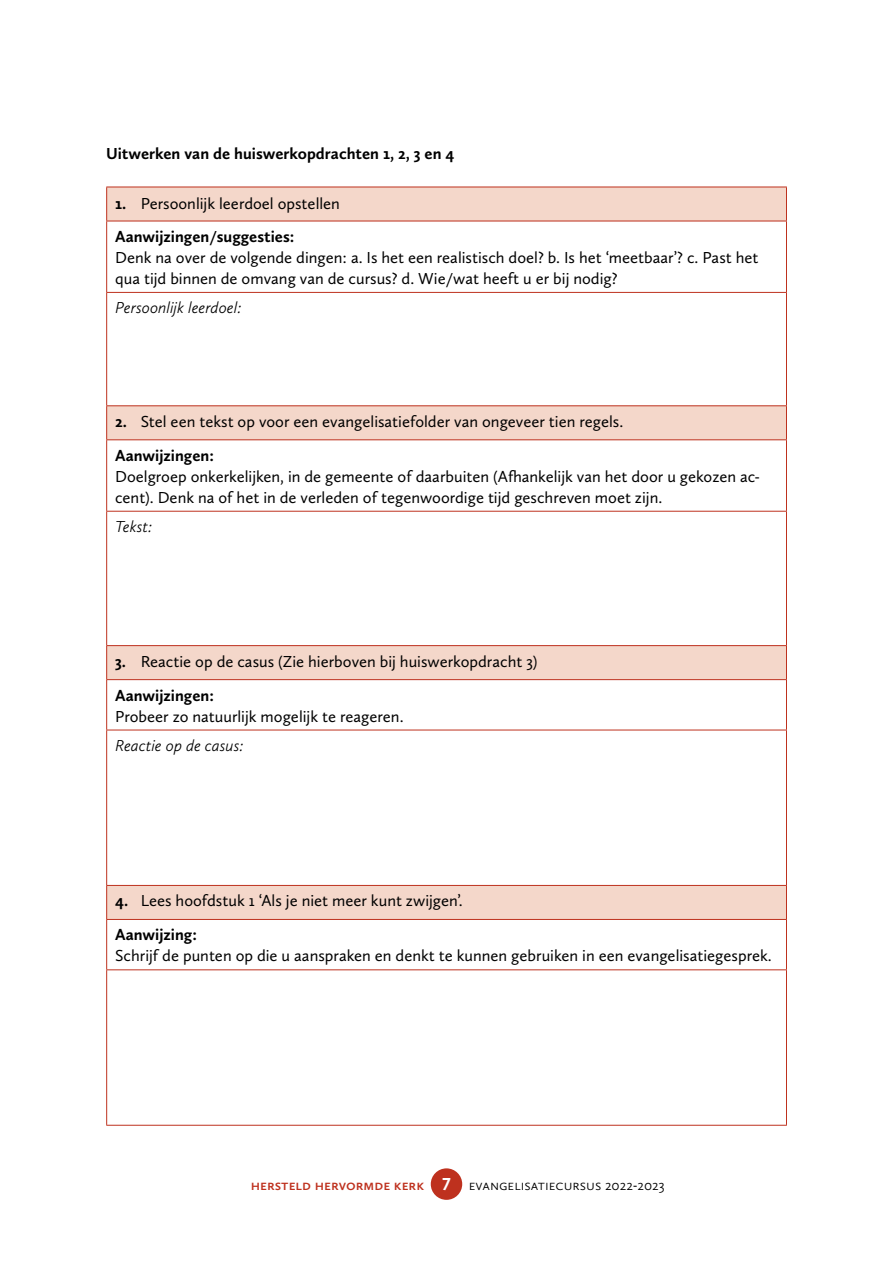
<style>
.page{position:relative;width:893px;height:1263px;background:#fff}
.page>*{position:absolute;margin:0;border:0;box-sizing:border-box;transform-origin:0 0}
.t1{font:16.5px/34px "Calluna Sans";color:#000}
.t2{font:italic 300 16.5px "Calluna Sans";color:#000}
.t3{font:700 16.5px "Calluna Sans";letter-spacing:-.005em;color:#000}
.t4{font:300 15px "Calluna Sans";color:#000}
.s1{font-weight:700}
.s2{font-weight:600;color:#be311e}
.s3{font-weight:700;font-size:18px;color:#fff}
</style>
<div class="page">
<div style="left:431px;top:1168px;width:31px;height:32px;background:#be311e;border-radius:50%"></div>
<svg style="left:107px;top:188px;width:679px;height:731px"></svg>
<hr style="left:106px;top:187px;width:681px;height:1px;background:#be311e">
<hr style="left:106px;top:187px;width:1px;height:34px;background:#be311e">
<hr style="left:786px;top:187px;width:1px;height:34px;background:#be311e">
<hr style="left:106px;top:221px;width:681px;height:1px;background:#be311e">
<hr style="left:106px;top:221px;width:1px;height:71px;background:#be311e">
<hr style="left:786px;top:221px;width:1px;height:71px;background:#be311e">
<hr style="left:106px;top:292px;width:681px;height:1px;background:#be311e">
<hr style="left:106px;top:293px;width:1px;height:112px;background:#be311e">
<hr style="left:786px;top:293px;width:1px;height:112px;background:#be311e">
<hr style="left:106px;top:405px;width:681px;height:1px;background:#be311e">
<hr style="left:106px;top:406px;width:1px;height:33px;background:#be311e">
<hr style="left:786px;top:406px;width:1px;height:33px;background:#be311e">
<hr style="left:106px;top:439px;width:681px;height:1px;background:#be311e">
<hr style="left:106px;top:440px;width:1px;height:71px;background:#be311e">
<hr style="left:786px;top:440px;width:1px;height:71px;background:#be311e">
<hr style="left:106px;top:511px;width:681px;height:1px;background:#be311e">
<hr style="left:106px;top:512px;width:1px;height:133px;background:#be311e">
<hr style="left:786px;top:512px;width:1px;height:133px;background:#be311e">
<hr style="left:106px;top:645px;width:681px;height:1px;background:#be311e">
<hr style="left:106px;top:646px;width:1px;height:33px;background:#be311e">
<hr style="left:786px;top:646px;width:1px;height:33px;background:#be311e">
<hr style="left:106px;top:679px;width:681px;height:1px;background:#be311e">
<hr style="left:106px;top:680px;width:1px;height:50px;background:#be311e">
<hr style="left:786px;top:680px;width:1px;height:50px;background:#be311e">
<hr style="left:106px;top:730px;width:681px;height:1px;background:#be311e">
<hr style="left:106px;top:730px;width:1px;height:155px;background:#be311e">
<hr style="left:786px;top:730px;width:1px;height:155px;background:#be311e">
<hr style="left:106px;top:885px;width:681px;height:1px;background:#be311e">
<hr style="left:106px;top:886px;width:1px;height:33px;background:#be311e">
<hr style="left:786px;top:886px;width:1px;height:33px;background:#be311e">
<hr style="left:106px;top:919px;width:681px;height:1px;background:#be311e">
<hr style="left:106px;top:920px;width:1px;height:49px;background:#be311e">
<hr style="left:786px;top:920px;width:1px;height:49px;background:#be311e">
<hr style="left:106px;top:969px;width:681px;height:1px;background:#be311e">
<hr style="left:106px;top:970px;width:1px;height:155px;background:#be311e">
<hr style="left:786px;top:970px;width:1px;height:155px;background:#be311e">
<hr style="left:106px;top:1125px;width:681px;height:1px;background:#be311e">
<p class="t3" style="left:106px;top:143px;width:350px">Uitwerken van de huiswerkopdrachten 1, 2, 3 en 4</p>
<p class="t1" style="left:115px;top:186px;width:226px;line-height:33.3px"><span class="s1">1.</span> Persoonlijk leerdoel opstellen<br><span class="s1">Aanwijzingen/suggesties:</span></p>
<p class="t1" style="left:115px;top:247px;width:645px;line-height:21px">Denk na over de volgende dingen: a. Is het een realistisch doel? b. Is het ‘meetbaar’? c. Past het qua tijd binnen de omvang van de cursus? d. Wie/wat heeft u er bij nodig?</p>
<p class="t2" style="left:115px;top:298px;width:128px">Persoonlijk leerdoel:</p>
<p class="t1" style="left:115px;top:404px;width:510px"><span class="s1">2.</span> Stel een tekst op voor een evangelisatiefolder van ongeveer tien regels.<br><span class="s1">Aanwijzingen:</span></p>
<p class="t1" style="left:115px;top:465px;width:646px;line-height:21px">Doelgroep onkerkelijken, in de gemeente of daarbuiten (Afhankelijk van het door u gekozen ac&shy;cent). Denk na of het in de verleden of tegenwoordige tijd geschreven moet zijn.</p>
<p class="t2" style="left:115px;top:517px;width:39px">Tekst:</p>
<p class="t1" style="left:115px;top:644px;width:424px"><span class="s1">3.</span> Reactie op de casus (Zie hierboven bij huiswerkopdracht 3)<br><span class="s1">Aanwijzingen:</span></p>
<p class="t1" style="left:115px;top:699px;width:290px">Probeer zo natuurlijk mogelijk te reageren.</p>
<p class="t2" style="left:115px;top:735px;width:130px">Reactie op de casus:</p>
<p class="t1" style="left:115px;top:883px;width:349px"><span class="s1">4.</span> Lees hoofdstuk 1 ‘Als je niet meer kunt zwijgen’.<br><span class="s1">Aanwijzing:</span></p>
<p class="t1" style="left:115px;top:938px;width:658px">Schrijf de punten op die u aanspraken en denkt te kunnen gebruiken in een evangelisatiegesprek.</p>
<p class="t4" style="left:251px;top:1176px;width:415px"><span class="s2">hersteld hervormde kerk</span> <span class="s3">7</span> evangelisatiecursus 2022-2023</p>
</div>
